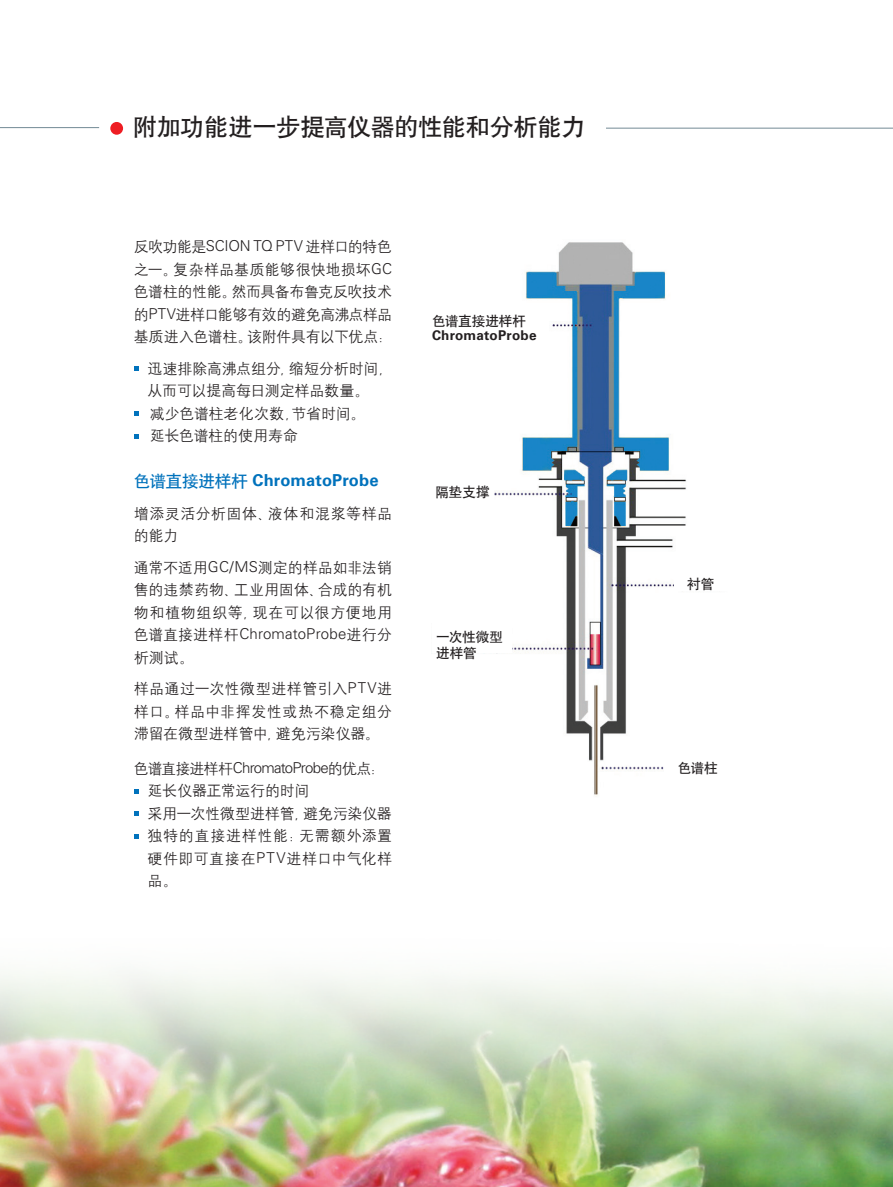
<style>
.page{position:relative;width:893px;height:1187px;background:#fff}
.page>*{position:absolute;margin:0;border:0;box-sizing:border-box;transform-origin:0 0}
.t1{font:24px "H Yb 1 gj";letter-spacing:-.005em;color:#231f20}
.brochure_subheadline{font:700 16.5px "Univers LT Std";letter-spacing:.01em;color:#0072bc}
.t2{font:15px/22.5px "H Yg 2 gj";color:#231f20;text-align:justify}
.t3{font:300 15px "Univers LT Std";letter-spacing:-.05em;color:#231f20}
.t4{font:15px/22.5px "H Yg 2 gj";letter-spacing:.035em;color:#231f20}
.t5{font:15px "H Yg 2 gj";letter-spacing:-.02em;color:#231f20}
.t6{font:700 13.5px/15.8px "Univers LT Std";letter-spacing:.015em;color:#231f20}
.t7{font:13.5px/15.8px "H Yb 1 gj";color:#231f20}
.s1{font-family:"Univers LT Std";font-weight:300}
.s2{font-family:"H Yb 1 gj";font-weight:400}
.s3{font-family:"H Yg 2 gj";font-weight:400}
</style>
<div class="page">
<img style="left:455px;top:242px;width:231px;height:554px">
<div style="left:424px;top:478px;width:70px;height:30px;background:#fff"></div>
<img style="left:0;top:972px;width:893px;height:214px">
<div style="left:110px;top:122px;width:13px;height:13px;background:#ee1d23;border-radius:50%"></div>
<hr style="left:444px;top:128px;width:449px;height:1px;background:#738a95">
<svg style="left:134px;top:366px;width:4px;height:4px"></svg>
<svg style="left:134px;top:411px;width:4px;height:4px"></svg>
<svg style="left:134px;top:434px;width:4px;height:4px"></svg>
<svg style="left:134px;top:789px;width:4px;height:4px"></svg>
<svg style="left:134px;top:811px;width:4px;height:4px"></svg>
<svg style="left:134px;top:834px;width:4px;height:4px"></svg>
<div style="left:133px;top:117px;width:473px;height:42px;background:#fff"></div>
<hr style="left:0;top:127px;width:99px;height:1px;background:#738a95">
<div style="left:429px;top:313px;width:120px;height:32px;background:#fff"></div>
<div style="left:432px;top:622px;width:80px;height:30px;background:#fff"></div>
<div style="left:674px;top:561px;width:70px;height:30px;background:#fff"></div>
<div style="left:664px;top:751px;width:70px;height:30px;background:#fff"></div>
<p class="t1" style="left:133px;top:115px;width:454px">附加功能进一步提高仪器的性能和分析能力</p>
<p class="t2" style="left:134px;top:235px;width:260px">反吹功能是<span class="s1">SCION TQ PTV</span> 进样口的特色之一。复杂样品基质能够很快地损坏<span class="s1">GC</span>色谱柱的性能。然而具备布鲁克反吹技术的<span class="s1">PTV</span>进样口能够有效的避免高沸点样品基质进入色谱柱。该附件具有以下优点：</p>
<p class="t2" style="left:147px;top:357px;width:246px">迅速排除高沸点组分，缩短分析时间，从而可以提高每日测定样品数量。</p>
<p class="t2" style="left:150px;top:402px;width:217px">减少色谱柱老化次数，节省时间。</p>
<p class="t2" style="left:150px;top:424px;width:150px">延长色谱柱的使用寿命</p>
<p class="brochure_subheadline" style="left:134px;top:470px;width:246px"><span class="s2">色谱直接进样杆</span> ChromatoProbe</p>
<p class="t4" style="left:134px;top:502px;width:260px">增添灵活分析固体、液体和混浆等样品的能力</p>
<p class="t2" style="left:134px;top:556px;width:260px">通常不适用<span class="s1">GC/MS</span>测定的样品如非法销售的违禁药物、工业用固体、合成的有机物和植物组织等，现在可以很方便地用色谱直接进样杆<span class="s1">ChromatoProbe</span>进行分析测试。</p>
<p class="t2" style="left:134px;top:677px;width:260px">样品通过一次性微型进样管引入<span class="s1">PTV</span>进样口。样品中非挥发性或热不稳定组分滞留在微型进样管中，避免污染仪器。</p>
<p class="t3" style="left:134px;top:758px;width:252px"><span class="s3">色谱直接进样杆</span>ChromatoProbe<span class="s3">的优点：</span></p>
<p class="t5" style="left:147px;top:783px;width:164px">延长仪器正常运行的时间</p>
<p class="t2" style="left:147px;top:802px;width:246px">采用一次性微型进样管，避免污染仪器</p>
<p class="t2" style="left:147px;top:824px;width:246px">独特的直接进样性能：无需额外添置硬件即可直接在<span class="s1">PTV</span>进样口中气化样品。</p>
<p class="t6" style="left:432px;top:312px;width:106px"><span class="s2">色谱直接进样杆<br></span>ChromatoProbe</p>
<p class="t7" style="left:435px;top:483px;width:56px">隔垫支撑</p>
<p class="t7" style="left:436px;top:629px;width:68px">一次性微型进样管</p>
<p class="t7" style="left:687px;top:576px;width:29px">衬管</p>
<p class="t7" style="left:678px;top:760px;width:41px">色谱柱</p>
</div>
